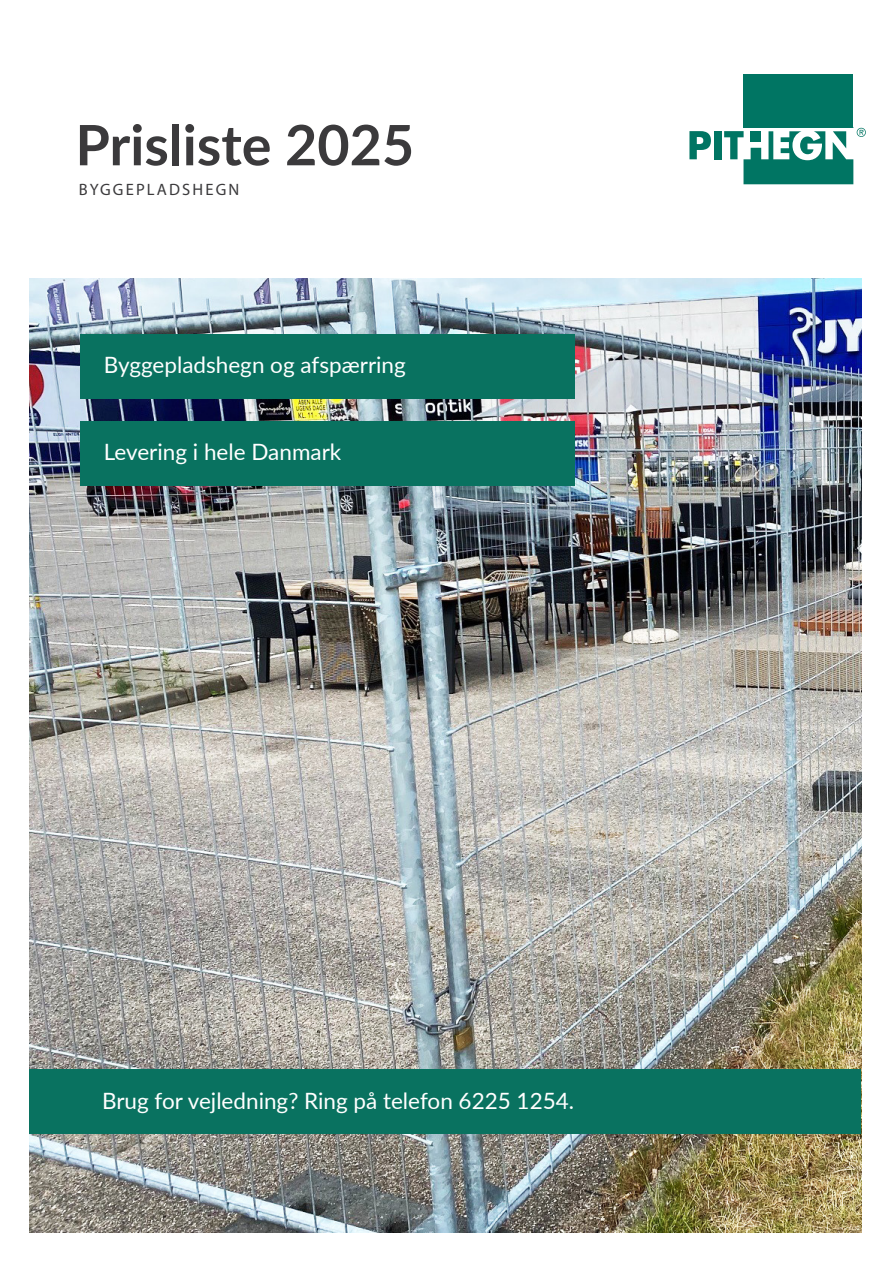
<style>
.page{position:relative;width:893px;height:1263px;background:#fff}
.page>*{position:absolute;margin:0;border:0;box-sizing:border-box;transform-origin:0 0}
.t1{font:700 55.65px "Lato";color:#3b3a3c}
.t2{font:22.5px "Lato";color:#fff}
.t3{font:16.5px "Myriad Pro";letter-spacing:.13em;color:#3b3a3c}
</style>
<div class="page">
<img style="left:30px;top:278px;width:831px;height:954px">
<div style="left:80px;top:334px;width:494px;height:64px;background:#097260"></div>
<div style="left:80px;top:421px;width:494px;height:65px;background:#097260"></div>
<div style="left:30px;top:1069px;width:831px;height:65px;background:#097260"></div>
<svg style="left:689px;top:131px;width:22px;height:28px"></svg>
<div style="left:714px;top:131px;width:7px;height:28px;background:#007563"></div>
<div style="left:743px;top:74px;width:110px;height:53px;background:#007563"></div>
<svg style="left:724px;top:128px;width:142px;height:56px"></svg>
<h1 class="t1" style="left:75px;top:124px;width:340px">Prisliste 2025</h1>
<p class="t3" style="left:79px;top:183px;width:162px">BYGGEPLADSHEGN</p>
<p class="t2" style="left:104px;top:356px;width:304px">Byggepladshegn og afspærring</p>
<p class="t2" style="left:104px;top:443px;width:239px">Levering i hele Danmark</p>
<p class="t2" style="left:102px;top:1092px;width:474px">Brug for vejledning? Ring på telefon 6225 1254.</p>
</div>
